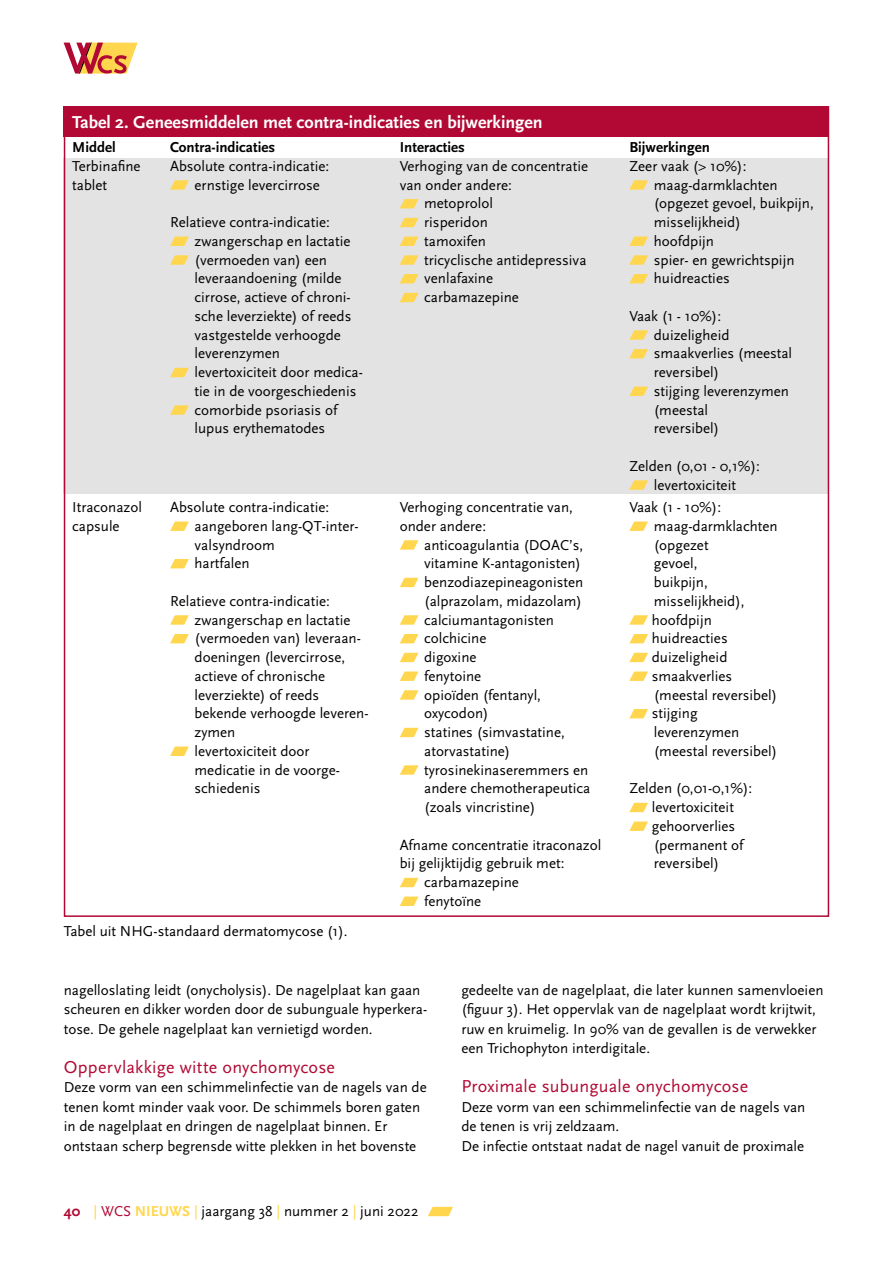
<style>
.page{position:relative;width:893px;height:1263px;background:#fff}
.page>*{position:absolute;margin:0;border:0;box-sizing:border-box;transform-origin:0 0}
.t1{font:18px "Scala Sans";letter-spacing:.01em;color:#b10933}
.t2{font:700 18px "Scala Sans";color:#fff}
.t3{font:15px/18.8px "Scala Sans";color:#000}
.t4{font:700 15px "Scala Sans";color:#000}
.s1{font-weight:700;color:#b10933}
.s2{color:#ffd64d}
.s3{color:#b10933}
.s4{font-weight:700;color:#ffd64d}
</style>
<div class="page">
<svg style="left:63px;top:42px;width:75px;height:2px"></svg>
<svg style="left:64px;top:43px;width:74px;height:31px"></svg>
<svg style="left:428px;top:1207px;width:25px;height:9px"></svg>
<div style="left:64px;top:158px;width:765px;height:336px;background:#e3e3e3"></div>
<div style="left:64px;top:106px;width:765px;height:31px;background:#b10933"></div>
<svg style="left:629px;top:521px;width:19px;height:10px"></svg>
<svg style="left:629px;top:615px;width:19px;height:10px"></svg>
<svg style="left:629px;top:634px;width:19px;height:9px"></svg>
<svg style="left:629px;top:653px;width:19px;height:9px"></svg>
<svg style="left:629px;top:671px;width:19px;height:10px"></svg>
<svg style="left:629px;top:709px;width:19px;height:9px"></svg>
<svg style="left:629px;top:803px;width:19px;height:9px"></svg>
<svg style="left:629px;top:821px;width:19px;height:10px"></svg>
<svg style="left:400px;top:540px;width:18px;height:10px"></svg>
<svg style="left:400px;top:578px;width:18px;height:9px"></svg>
<svg style="left:400px;top:615px;width:18px;height:10px"></svg>
<svg style="left:400px;top:634px;width:18px;height:9px"></svg>
<svg style="left:400px;top:653px;width:18px;height:9px"></svg>
<svg style="left:400px;top:671px;width:18px;height:10px"></svg>
<svg style="left:400px;top:690px;width:18px;height:10px"></svg>
<svg style="left:400px;top:728px;width:18px;height:9px"></svg>
<svg style="left:400px;top:765px;width:18px;height:10px"></svg>
<svg style="left:400px;top:878px;width:18px;height:9px"></svg>
<svg style="left:400px;top:896px;width:18px;height:10px"></svg>
<svg style="left:170px;top:521px;width:19px;height:10px"></svg>
<svg style="left:170px;top:559px;width:19px;height:9px"></svg>
<svg style="left:170px;top:615px;width:19px;height:10px"></svg>
<svg style="left:170px;top:634px;width:19px;height:9px"></svg>
<svg style="left:170px;top:746px;width:19px;height:10px"></svg>
<svg style="left:170px;top:180px;width:19px;height:10px"></svg>
<svg style="left:170px;top:237px;width:19px;height:9px"></svg>
<svg style="left:170px;top:255px;width:19px;height:10px"></svg>
<svg style="left:170px;top:368px;width:19px;height:9px"></svg>
<svg style="left:170px;top:405px;width:19px;height:10px"></svg>
<svg style="left:400px;top:199px;width:18px;height:9px"></svg>
<svg style="left:400px;top:218px;width:18px;height:9px"></svg>
<svg style="left:400px;top:237px;width:18px;height:9px"></svg>
<svg style="left:400px;top:255px;width:18px;height:10px"></svg>
<svg style="left:400px;top:274px;width:18px;height:9px"></svg>
<svg style="left:400px;top:293px;width:18px;height:9px"></svg>
<svg style="left:629px;top:180px;width:19px;height:10px"></svg>
<svg style="left:629px;top:237px;width:19px;height:9px"></svg>
<svg style="left:629px;top:255px;width:19px;height:10px"></svg>
<svg style="left:629px;top:274px;width:19px;height:9px"></svg>
<svg style="left:629px;top:330px;width:19px;height:10px"></svg>
<svg style="left:629px;top:349px;width:19px;height:9px"></svg>
<svg style="left:629px;top:387px;width:19px;height:9px"></svg>
<svg style="left:629px;top:480px;width:19px;height:10px"></svg>
<p class="t2" style="left:72px;top:113px;width:472px">Tabel 2. Geneesmiddelen met contra-indicaties en bijwerkingen</p>
<p class="t4" style="left:72px;top:139px;width:45px">Middel</p>
<p class="t3" style="left:72px;top:157px;width:70px">Terbinafine tablet</p>
<p class="t4" style="left:170px;top:139px;width:107px">Contra-indicaties</p>
<p class="t3" style="left:195px;top:157px;width:136px;text-indent:-24px">Absolute contra-indicatie: ernstige levercirrose</p>
<p class="t3" style="left:195px;top:213px;width:170px;text-indent:-24px">Relatieve contra-indicatie: zwangerschap en lactatie (vermoeden van) een leveraandoening (milde cirrose, actieve of chroni&shy;sche leverziekte) of reeds vastgestelde verhoogde leverenzymen levertoxiciteit door medica&shy;tie in de voorgeschiedenis comorbide psoriasis of lupus erythematodes</p>
<p class="t4" style="left:400px;top:139px;width:67px">Interacties</p>
<p class="t3" style="left:400px;top:157px;width:190px">Verhoging van de concentratie</p>
<p class="t3" style="left:400px;top:176px;width:114px">van onder andere:</p>
<p class="t3" style="left:424px;top:194px;width:70px">metoprolol</p>
<p class="t3" style="left:424px;top:213px;width:65px">risperidon</p>
<p class="t3" style="left:424px;top:232px;width:63px">tamoxifen</p>
<p class="t3" style="left:424px;top:251px;width:164px">tricyclische antidepressiva</p>
<p class="t3" style="left:424px;top:269px;width:70px">venlafaxine</p>
<p class="t3" style="left:424px;top:288px;width:96px">carbamazepine</p>
<p class="t4" style="left:629px;top:139px;width:82px">Bijwerkingen</p>
<p class="t3" style="left:654px;top:157px;width:162px;text-indent:-24px">Zeer vaak (&gt; 10%): maag-darmklachten (opgezet gevoel, buikpijn, misselijkheid)<br>hoofdpijn<br>spier- en gewrichtspijn huidreacties</p>
<p class="t3" style="left:654px;top:307px;width:140px;text-indent:-24px">Vaak (1 - 10%): duizeligheid smaakverlies (meestal reversibel)<br>stijging leverenzymen (meestal<br>reversibel)</p>
<p class="t3" style="left:629px;top:457px;width:132px;text-align:center">Zelden (0,01 - 0,1%): levertoxiciteit</p>
<p class="t3" style="left:72px;top:498px;width:71px">Itraconazol capsule</p>
<p class="t3" style="left:195px;top:498px;width:166px;text-indent:-24px">Absolute contra-indicatie: aangeboren lang-QT-inter&shy;valsyndroom<br>hartfalen</p>
<p class="t3" style="left:195px;top:592px;width:175px;text-indent:-24px">Relatieve contra-indicatie: zwangerschap en lactatie (vermoeden van) leveraan&shy;doeningen (levercirrose, actieve of chronische leverziekte) of reeds bekende verhoogde leveren&shy;zymen<br>levertoxiciteit door medicatie in de voorge&shy;schiedenis</p>
<p class="t3" style="left:400px;top:498px;width:175px">Verhoging concentratie van, onder andere:</p>
<p class="t3" style="left:424px;top:536px;width:168px">anticoagulantia (DOAC’s, vitamine K-antagonisten) benzodiazepineagonisten (alprazolam, midazolam) calciumantagonisten colchicine<br>digoxine<br>fenytoine<br>opioïden (fentanyl, oxycodon)<br>statines (simvastatine, atorvastatine) tyrosinekinaseremmers en andere chemotherapeutica (zoals vincristine)</p>
<p class="t3" style="left:400px;top:836px;width:203px">Afname concentratie itraconazol</p>
<p class="t3" style="left:400px;top:854px;width:166px">bij gelijktijdig gebruik met:</p>
<p class="t3" style="left:424px;top:873px;width:96px">carbamazepine</p>
<p class="t3" style="left:424px;top:892px;width:59px">fenytoïne</p>
<p class="t3" style="left:652px;top:498px;width:127px;text-indent:-22px">Vaak (1 - 10%): maag-darmklachten (opgezet<br>gevoel,<br>buikpijn, misselijkheid), hoofdpijn huidreacties duizeligheid smaakverlies (meestal reversibel) stijging leverenzymen (meestal reversibel)</p>
<p class="t3" style="left:652px;top:779px;width:102px;text-indent:-22px">Zelden (0,01-0,1%): levertoxiciteit gehoorverlies (permanent of reversibel)</p>
<p class="t3" style="left:64px;top:922px;width:285px">Tabel uit NHG-standaard dermatomycose (1).</p>
<p class="t3" style="left:64px;top:980px;width:365px;line-height:19.5px">nagelloslating leidt (onycholysis). De nagelplaat kan gaan scheuren en dikker worden door de subunguale hyperkera&shy;tose. De gehele nagelplaat kan vernietigd worden.</p>
<p class="t1" style="left:64px;top:1057px;width:273px">Oppervlakkige witte onychomycose</p>
<p class="t3" style="left:64px;top:1078px;width:364px;line-height:19.5px">Deze vorm van een schimmelinfectie van de nagels van de tenen komt minder vaak voor. De schimmels boren gaten in de nagelplaat en dringen de nagelplaat binnen. Er ontstaan scherp begrensde witte plekken in het bovenste</p>
<p class="t3" style="left:64px;top:1202px;width:356px"><span class="s1">40</span> <span class="s2">|</span> <span class="s3">WCS</span> <span class="s4">NIEUWS</span> <span class="s2">|</span> jaargang 38 <span class="s2">|</span> nummer 2 <span class="s2">|</span> juni 2022</p>
<p class="t3" style="left:461px;top:980px;width:364px;line-height:19.5px">gedeelte van de nagelplaat, die later kunnen samenvloeien (figuur 3). Het oppervlak van de nagelplaat wordt krijtwit, ruw en kruimelig. In 90% van de gevallen is de verwekker een Trichophyton interdigitale.</p>
<p class="t1" style="left:461px;top:1077px;width:288px">Proximale subunguale onychomycose</p>
<p class="t3" style="left:461px;top:1097px;width:346px;line-height:19.5px">Deze vorm van een schimmelinfectie van de nagels van de tenen is vrij zeldzaam.<br>De infectie ontstaat nadat de nagel vanuit de proximale</p>
</div>
